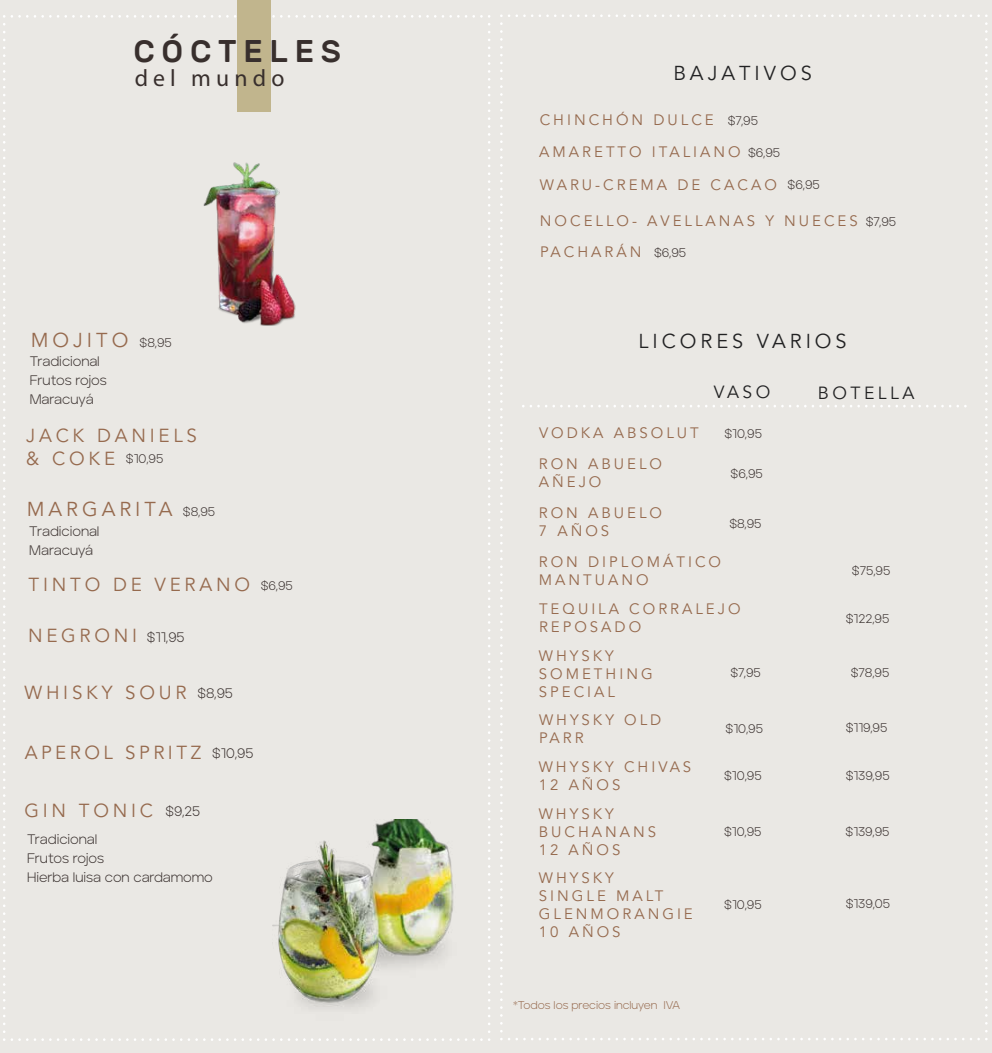
<style>
.page{position:relative;width:992px;height:1053px;background:#fff}
.page>*{position:absolute;margin:0;border:0;box-sizing:border-box;transform-origin:0 0}
.t1{font:500 31.25px "Rubik";letter-spacing:.215em;color:#382f2d}
.t2{font:23.75px "Myriad Pro";letter-spacing:.215em;color:#382f2d}
.t3{font:20px "Avenir";letter-spacing:.2em;color:#222223}
.t4{font:20px "Avenir";letter-spacing:.2em;color:#966a4e}
.t5{font:18.75px "Avenir";letter-spacing:.2em;color:#966a4e}
.t6{font:17.5px "Avenir";letter-spacing:.2em;color:#222223}
.t7{font:15px/18px "Avenir";letter-spacing:.2em;color:#966a4e}
.t8{font:300 13.75px/18.8px "Aventa";letter-spacing:-.005em;color:#382f2d}
.t9{font:300 12.5px "Aventa";color:#382f2d}
.t10{font:300 11.25px "Aventa";letter-spacing:-.005em;color:#966a4e}
.s1{font-family:"Avenir";font-weight:400;font-size:18.75px;color:#966a4e}
.s2{font-family:"Aventa";font-weight:300;font-size:12.5px;color:#382f2d}
</style>
<div class="page">
<div style="left:0;top:0;width:992px;height:1052px;background:#eae8e4"></div>
<svg style="left:500px;top:14px;width:487px;height:1026px"></svg>
<svg style="left:11px;top:1038px;width:479px;height:2px"></svg>
<svg style="left:3px;top:15px;width:2px;height:1017px"></svg>
<img style="left:203px;top:162px;width:93px;height:164px">
<div style="left:237px;top:0;width:34px;height:112px;background:#c1b58d"></div>
<img style="left:272px;top:819px;width:182px;height:189px">
<h1 class="t1" style="left:133px;top:33px;width:209px">CÓCTELES</h1>
<h2 class="t2" style="left:135px;top:63px;width:151px">del mundo</h2>
<h3 class="t4" style="left:31px;top:325px;width:99px">MOJITO</h3>
<p class="t8" style="left:30px;top:352px;width:79px">Tradicional<br>Frutos rojos<br>Maracuyá</p>
<p class="t5" style="left:26px;top:422px;width:172px">JACK DANIELS</p>
<p class="t9" style="left:26px;top:450px;width:139px"><span class="s1">&amp; C O K E</span> $10,95</p>
<p class="t9" style="left:140px;top:335px;width:34px">$8,95</p>
<h3 class="t4" style="left:27px;top:494px;width:147px">MARGARITA</h3>
<p class="t8" style="left:29px;top:521px;width:72px">Tradicional<br>Maracuyá</p>
<p class="t9" style="left:183px;top:503px;width:34px">$8,95</p>
<p class="t5" style="left:29px;top:570px;width:266px">TINTO DE VERANO <span class="s2">$6,95</span></p>
<p class="t5" style="left:28px;top:621px;width:111px">NEGRONI</p>
<p class="t8" style="left:147px;top:627px;width:39px">$11,95</p>
<p class="t5" style="left:25px;top:678px;width:163px">WHISKY SOUR</p>
<p class="t8" style="left:197px;top:683px;width:37px">$8,95</p>
<p class="t5" style="left:25px;top:738px;width:178px">APEROL SPRITZ</p>
<p class="t8" style="left:212px;top:743px;width:43px">$10,95</p>
<p class="t5" style="left:25px;top:796px;width:130px">GIN TONIC</p>
<p class="t8" style="left:27px;top:829px;width:187px">Tradicional<br>Frutos rojos<br>Hierba luisa con cardamomo</p>
<p class="t8" style="left:166px;top:801px;width:36px">$9,25</p>
<h3 class="t3" style="left:673px;top:58px;width:140px">BAJATIVOS</h3>
<p class="t7" style="left:540px;top:111px;width:220px">CHINCHÓN DULCE <span class="s2">$7,95</span></p>
<p class="t7" style="left:539px;top:144px;width:242px">AMARETTO ITALIANO <span class="s2">$6,95</span></p>
<p class="t7" style="left:540px;top:176px;width:281px">WARU-CREMA DE CACAO <span class="s2">$6,95</span></p>
<p class="t7" style="left:540px;top:205px;width:358px;line-height:31.4px">NOCELLO- AVELLANAS Y NUECES <span class="s2">$7,95<br></span>PACHARÁN <span class="s2">$6,95</span></p>
<h3 class="t3" style="left:638px;top:327px;width:210px">LICORES VARIOS</h3>
<p class="t6" style="left:714px;top:379px;width:58px">VASO</p>
<p class="t6" style="left:818px;top:379px;width:98px">BOTELLA</p>
<p class="t7" style="left:539px;top:424px;width:161px">VODKA ABSOLUT</p>
<p class="t9" style="left:724px;top:425px;width:39px">$10,95</p>
<p class="t7" style="left:539px;top:455px;width:125px">RON ABUELO<br>AÑEJO</p>
<p class="t9" style="left:731px;top:465px;width:34px">$6,95</p>
<p class="t7" style="left:539px;top:504px;width:125px">RON ABUELO<br>7 AÑOS</p>
<p class="t9" style="left:729px;top:515px;width:34px">$8,95</p>
<p class="t7" style="left:539px;top:553px;width:184px">RON DIPLOMÁTICO<br>MANTUANO</p>
<p class="t9" style="left:852px;top:563px;width:40px">$75,95</p>
<p class="t7" style="left:539px;top:600px;width:203px">TEQUILA CORRALEJO<br>REPOSADO</p>
<p class="t9" style="left:846px;top:610px;width:45px">$122,95</p>
<p class="t7" style="left:539px;top:647px;width:115px">WHYSKY<br>SOMETHING<br>SPECIAL</p>
<p class="t9" style="left:851px;top:665px;width:40px">$78,95</p>
<p class="t9" style="left:730px;top:665px;width:32px">$7,95</p>
<p class="t7" style="left:539px;top:711px;width:124px">WHYSKY OLD<br>PARR</p>
<p class="t9" style="left:846px;top:720px;width:43px">$119,95</p>
<p class="t9" style="left:724px;top:768px;width:39px">$10,95</p>
<p class="t9" style="left:726px;top:720px;width:39px">$10,95</p>
<p class="t7" style="left:539px;top:758px;width:154px">WHYSKY CHIVAS<br>12 AÑOS</p>
<p class="t9" style="left:846px;top:767px;width:46px">$139,95</p>
<p class="t9" style="left:724px;top:824px;width:39px">$10,95</p>
<p class="t7" style="left:539px;top:805px;width:119px">WHYSKY<br>BUCHANANS<br>12 AÑOS</p>
<p class="t9" style="left:846px;top:823px;width:46px">$139,95</p>
<p class="t7" style="left:539px;top:869px;width:155px">WHYSKY<br>SINGLE MALT<br>GLENMORANGIE<br>10 AÑOS</p>
<p class="t10" style="left:513px;top:997px;width:169px">*Todos los precios incluyen IVA</p>
<p class="t9" style="left:724px;top:896px;width:39px">$10,95</p>
<p class="t9" style="left:846px;top:895px;width:46px">$139,05</p>
</div>
